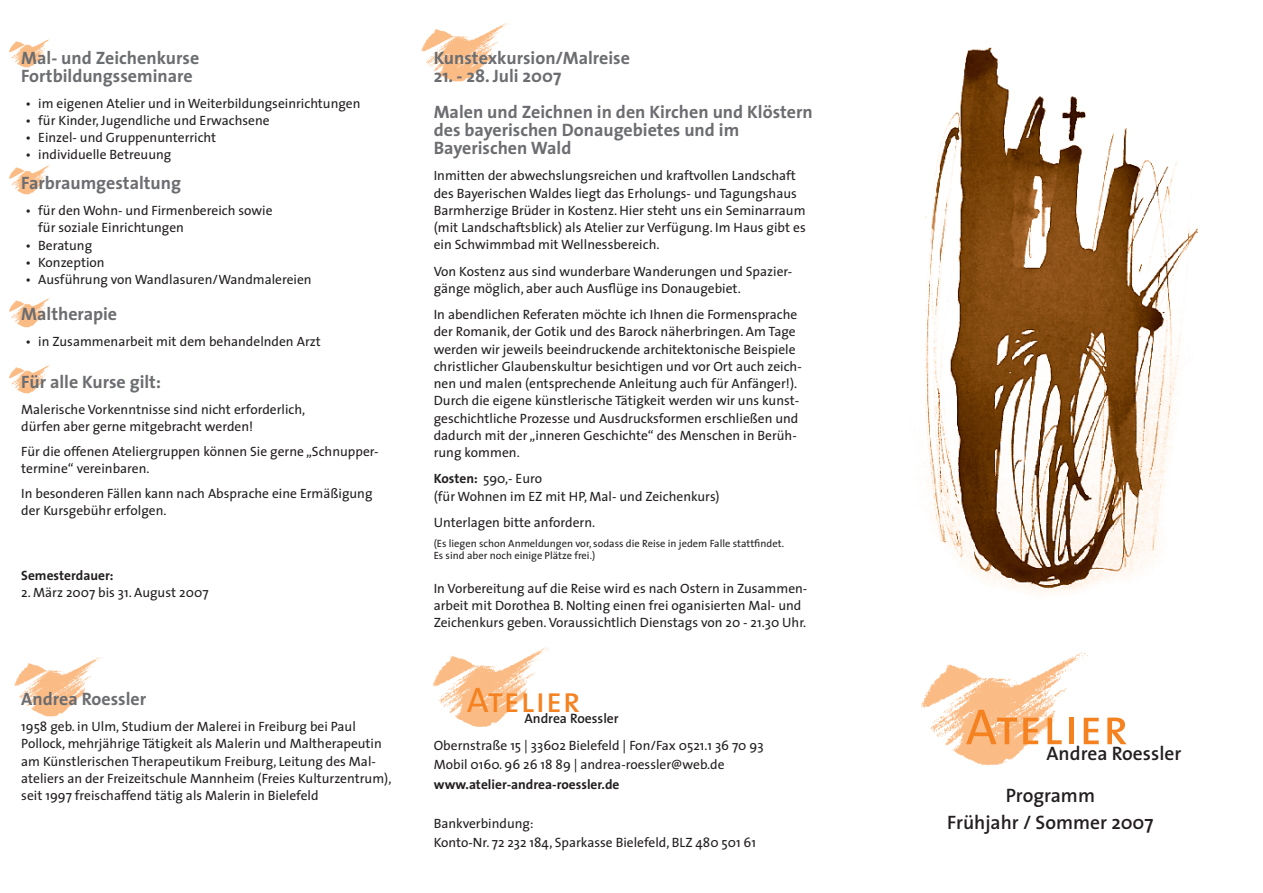
<style>
.page{position:relative;width:1263px;height:893px;background:#fff}
.page>*{position:absolute;margin:0;border:0;box-sizing:border-box;transform-origin:0 0}
.t1{font:51px "The Sans Caps";letter-spacing:.01em;color:#f58220}
.t2{font:35.7px "The Sans Caps";letter-spacing:.01em;color:#f58220}
.t3{font:600 19.5px/41.8px "The Sans";color:#231f20}
.t4{font:700 18px/18px "The Sans";color:#6c6d70}
.t5{font:600 13.65px "The Sans";color:#231f20}
.t6{font:13.5px/17.2px "The Sans";color:#231f20}
.t7{font:700 13.5px "The Sans";color:#231f20}
.t8{font:10.5px/12px "The Sans";color:#231f20}
.s1{font-weight:700}
</style>
<div class="page">
<img style="left:14px;top:657px;width:89px;height:60px">
<img style="left:9px;top:38px;width:42px;height:30px">
<img style="left:9px;top:164px;width:42px;height:30px">
<img style="left:9px;top:297px;width:42px;height:30px">
<img style="left:9px;top:364px;width:42px;height:30px">
<img style="left:421px;top:23px;width:89px;height:59px">
<img style="left:921px;top:652px;width:167px;height:114px">
<img style="left:924px;top:47px;width:274px;height:549px">
<img style="left:432px;top:647px;width:118px;height:81px">
<h3 class="t4" style="left:21px;top:48px;width:180px">Mal- und Zeichenkurse<br>Fortbildungsseminare</h3>
<p class="t6" style="left:26px;top:94px;width:337px">• im eigenen Atelier und in Weiterbildungseinrichtungen</p>
<p class="t6" style="left:26px;top:111px;width:246px">• für Kinder, Jugendliche und Erwachsene</p>
<p class="t6" style="left:26px;top:129px;width:192px">• Einzel- und Gruppenunterricht</p>
<p class="t6" style="left:26px;top:146px;width:147px">• individuelle Betreuung</p>
<h3 class="t4" style="left:21px;top:174px;width:161px">Farbraumgestaltung</h3>
<p class="t6" style="left:38px;top:202px;width:236px;text-indent:-13px">• für den Wohn- und Firmenbereich sowie für soziale Einrichtungen</p>
<p class="t6" style="left:26px;top:236px;width:68px">• Beratung</p>
<p class="t6" style="left:26px;top:253px;width:81px">• Konzeption</p>
<p class="t6" style="left:26px;top:271px;width:288px">• Ausführung von Wandlasuren/Wandmalereien</p>
<h3 class="t4" style="left:21px;top:305px;width:97px">Maltherapie</h3>
<p class="t6" style="left:26px;top:332px;width:297px">• in Zusammenarbeit mit dem behandelnden Arzt</p>
<h3 class="t4" style="left:21px;top:372px;width:141px">Für alle Kurse gilt:</h3>
<p class="t6" style="left:21px;top:400px;width:286px">Malerische Vorkenntnisse sind nicht erforderlich, dürfen aber gerne mitgebracht werden!</p>
<p class="t6" style="left:21px;top:442px;width:359px">Für die offenen Ateliergruppen können Sie gerne „Schnupper&shy;termine“ vereinbaren.</p>
<p class="t6" style="left:21px;top:484px;width:353px">In besonderen Fällen kann nach Absprache eine Ermäßigung der Kursgebühr erfolgen.</p>
<p class="t7" style="left:21px;top:564px;width:94px">Semesterdauer:</p>
<p class="t6" style="left:21px;top:584px;width:189px">2. März 2007 bis 31. August 2007</p>
<h3 class="t4" style="left:21px;top:690px;width:126px">Andrea Roessler</h3>
<p class="t6" style="left:21px;top:718px;width:372px">1958 geb. in Ulm, Studium der Malerei in Freiburg bei Paul Pollock, mehrjährige Tätigkeit als Malerin und Maltherapeutin am Künstlerischen Therapeutikum Freiburg, Leitung des Mal&shy;ateliers an der Freizeitschule Mannheim (Freies Kulturzentrum), seit 1997 freischaffend tätig als Malerin in Bielefeld</p>
<h3 class="t4" style="left:434px;top:49px;width:198px">Kunstexkursion/Malreise</h3>
<h3 class="t4" style="left:434px;top:58px;width:381px;line-height:36px">21. - 28. Juli 2007<br>Malen und Zeichnen in den Kirchen und Klöstern</h3>
<h3 class="t4" style="left:434px;top:121px;width:307px">des bayerischen Donaugebietes und im<br>Bayerischen Wald</h3>
<p class="t6" style="left:434px;top:167px;width:374px">Inmitten der abwechslungsreichen und kraftvollen Landschaft des Bayerischen Waldes liegt das Erholungs- und Tagungshaus Barmherzige Brüder in Kostenz. Hier steht uns ein Seminarraum (mit Landschaftsblick) als Atelier zur Verfügung. Im Haus gibt es ein Schwimmbad mit Wellnessbereich.</p>
<p class="t6" style="left:434px;top:262px;width:359px">Von Kostenz aus sind wunderbare Wanderungen und Spazier&shy;gänge möglich, aber auch Ausflüge ins Donaugebiet.</p>
<p class="t6" style="left:434px;top:305px;width:370px">In abendlichen Referaten möchte ich Ihnen die Formensprache der Romanik, der Gotik und des Barock näherbringen. Am Tage werden wir jeweils beeindruckende architektonische Beispiele christlicher Glaubenskultur besichtigen und vor Ort auch zeich&shy;nen und malen (entsprechende Anleitung auch für Anfänger!).<br>Durch die eigene künstlerische Tätigkeit werden wir uns kunst&shy;geschichtliche Prozesse und Ausdrucksformen erschließen und dadurch mit der „inneren Geschichte“ des Menschen in Berüh&shy;rung kommen.</p>
<p class="t6" style="left:434px;top:470px;width:287px"><span class="s1">Kosten:</span> 590,- Euro<br>(für Wohnen im EZ mit HP, Mal- und Zeichenkurs)</p>
<p class="t6" style="left:434px;top:513px;width:163px">Unterlagen bitte anfordern.</p>
<p class="t8" style="left:434px;top:537px;width:352px">(Es liegen schon Anmeldungen vor, sodass die Reise in jedem Falle stattfindet.<br>Es sind aber noch einige Plätze frei.)</p>
<p class="t6" style="left:434px;top:579px;width:375px">In Vorbereitung auf die Reise wird es nach Ostern in Zusammen&shy;arbeit mit Dorothea B. Nolting einen frei oganisierten Mal- und<br>Zeichenkurs geben.Voraussichtlich Dienstags von 20 - 21.30 Uhr.</p>
<h2 class="t2" style="left:467px;top:670px;width:116px">Atelier</h2>
<p class="t5" style="left:524px;top:707px;width:96px">Andrea Roessler</p>
<p class="t6" style="left:434px;top:735px;width:331px;line-height:19.5px">Obernstraße 15 | 33602 Bielefeld | Fon/Fax 0521.1 36 70 93<br>Mobil 0160. 96 26 18 89 | andrea-roessler@web.de</p>
<p class="t7" style="left:434px;top:773px;width:187px">www.atelier-andrea-roessler.de</p>
<p class="t6" style="left:434px;top:813px;width:324px;line-height:19.5px">Bankverbindung:<br>Konto-Nr. 72 232 184, Sparkasse Bielefeld, BLZ 480 501 61</p>
<h1 class="t1" style="left:966px;top:685px;width:164px">Atelier</h1>
<h3 class="t3" style="left:1006px;top:732px;width:177px;text-indent:41px">Andrea Roessler<br>Programm</h3>
<h3 class="t3" style="left:947px;top:801px;width:208px">Frühjahr / Sommer 2007</h3>
</div>
